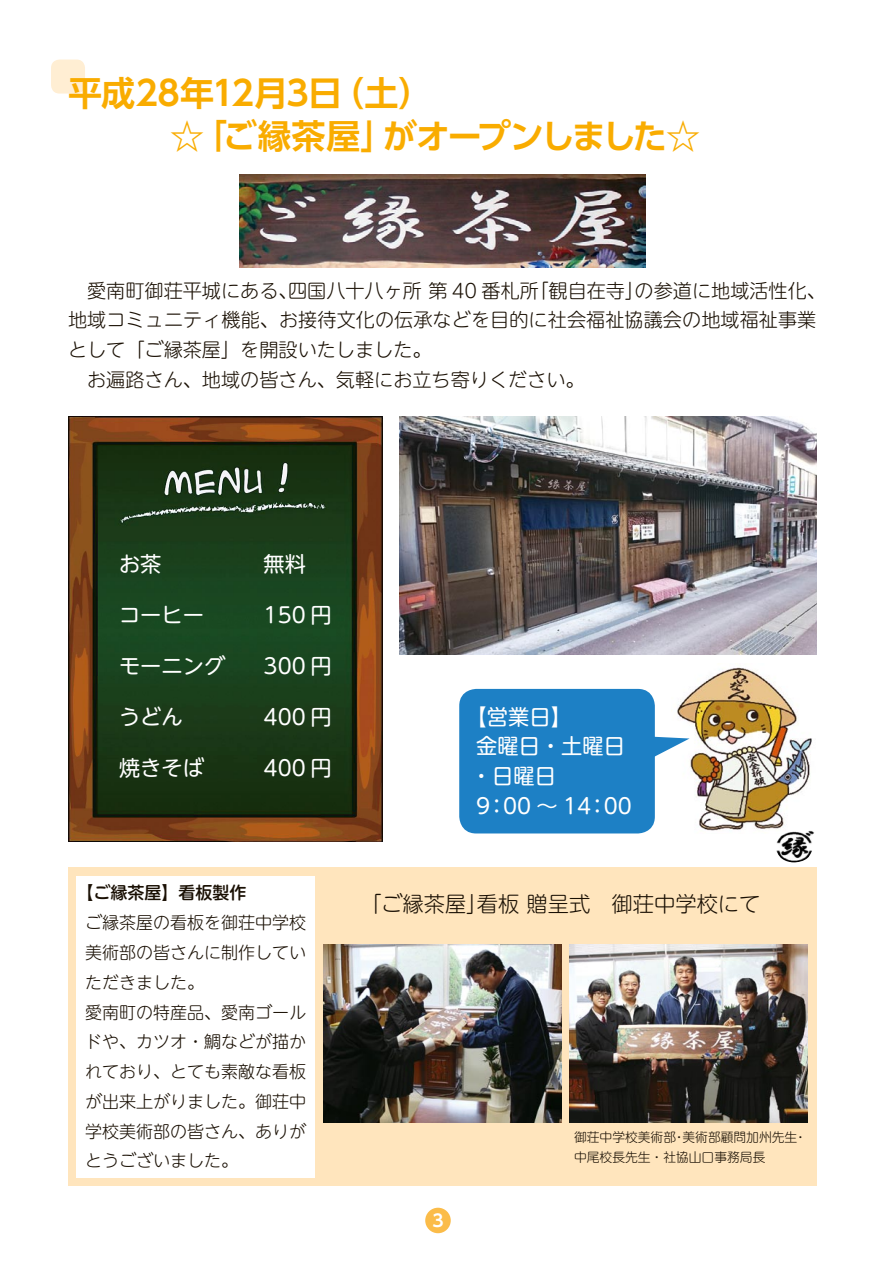
<style>
.page{position:relative;width:893px;height:1263px;background:#fff}
.page>*{position:absolute;margin:0;border:0;box-sizing:border-box;transform-origin:0 0}
.t1{font:700 34.05px "UD Shin Go Pro De";letter-spacing:-.025em;color:#f9ac00}
.t2{font:700 34.05px "UD Shin Go Pro De";letter-spacing:-.09em;color:#f9ac00}
.t3{font:21.3px "UD Shin M Go Pro";color:#fff}
.t4{font:300 21.3px "UD Shin M Go Pro";color:#1a1004}
.t5{font:300 19.2px/29.7px "UD Shin M Go Pro";color:#1a1004}
.t6{font:300 16.95px/29.7px "UD Shin M Go Pro";color:#1a1004;text-align:justify}
.t7{font:500 16.95px "UD Shin M Go Pro";color:#1a1004}
.t8{font:700 16.95px "UD Shin Go Pro De";color:#fff}
.t9{font:300 12.75px/19.2px "UD Shin M Go Pro";color:#1a1004}
</style>
<div class="page">
<div style="left:68px;top:867px;width:748px;height:319px;background:#ffe5bd"></div>
<div style="left:77px;top:876px;width:238px;height:302px;background:#fff"></div>
<img style="left:323px;top:944px;width:238px;height:179px">
<img style="left:570px;top:944px;width:238px;height:179px">
<img style="left:68px;top:417px;width:315px;height:425px">
<div style="left:425px;top:1208px;width:26px;height:25px;background:#fbbc49;border-radius:50%"></div>
<svg style="left:51px;top:60px;width:34px;height:34px"></svg>
<img style="left:239px;top:174px;width:406px;height:94px">
<img style="left:400px;top:417px;width:416px;height:238px">
<img style="left:690px;top:667px;width:122px;height:164px">
<img style="left:776px;top:830px;width:38px;height:32px">
<svg style="left:459px;top:689px;width:231px;height:144px;background:#3e92cc"></svg>
<p class="t1" style="left:68px;top:66px;width:276px">平成28年12月3日</p>
<p class="t1" style="left:330px;top:66px;width:104px">（土(</p>
<p class="t1" style="left:68px;top:108px;width:328px">　　　☆「ご縁茶屋」</p>
<p class="t2" style="left:383px;top:108px;width:318px">がオープンしました☆</p>
<p class="t5" style="left:529px;top:274px;width:116px">「観自在寺」</p>
<p class="t5" style="left:68px;top:274px;width:750px;text-indent:19px">愛南町御荘平城にある、<br>地域コミュニティ機能、お接待文化の伝承などを目的に社会福祉協議会の地域福祉事業として「ご縁茶屋」を開設いたしました。</p>
<p class="t5" style="left:68px;top:364px;width:518px">　お遍路さん、地域の皆さん、気軽にお立ち寄りください。</p>
<p class="t5" style="left:288px;top:274px;width:252px">四国八十八ヶ所第 40 番札所</p>
<p class="t5" style="left:635px;top:274px;width:193px">の参道に地域活性化、</p>
<p class="t3" style="left:119px;top:546px;width:44px">お茶</p>
<p class="t3" style="left:264px;top:546px;width:44px">無料</p>
<p class="t3" style="left:119px;top:597px;width:87px">コーヒー</p>
<p class="t3" style="left:264px;top:597px;width:70px">150 円</p>
<p class="t3" style="left:119px;top:648px;width:108px">モーニング</p>
<p class="t3" style="left:264px;top:648px;width:70px">300 円</p>
<p class="t3" style="left:119px;top:699px;width:65px">うどん</p>
<p class="t3" style="left:264px;top:699px;width:70px">400 円</p>
<p class="t3" style="left:119px;top:750px;width:87px">焼きそば</p>
<p class="t3" style="left:264px;top:750px;width:70px">400 円</p>
<p class="t7" style="left:77px;top:879px;width:172px">【ご縁茶屋】看板製作</p>
<p class="t6" style="left:85px;top:907px;width:223px">ご縁茶屋の看板を御荘中学校美術部の皆さんに制作していただきました。</p>
<p class="t6" style="left:85px;top:996px;width:223px">愛南町の特産品、愛南ゴールドや、カツオ・鯛などが描かれており、とても素敵な看板が出来上がりました。御荘中学校美術部の皆さん、ありがとうございました。</p>
<p class="t3" style="left:466px;top:699px;width:108px">【営業日【</p>
<p class="t3" style="left:476px;top:729px;width:150px">金曜日・土曜日</p>
<p class="t3" style="left:471px;top:759px;width:87px">・日曜日</p>
<p class="t3" style="left:476px;top:788px;width:157px">9：00 ~ 14：00</p>
<p class="t4" style="left:360px;top:886px;width:129px">「ご縁茶屋」</p>
<p class="t4" style="left:477px;top:886px;width:285px">看板贈呈式　御荘中学校にて</p>
<p class="t8" style="left:432px;top:1207px;width:13px">3</p>
<p class="t9" style="left:574px;top:1127px;width:193px">御荘中学校美術部<br>中尾校長先生・社協山口事務局長</p>
<p class="t9" style="left:682px;top:1127px;width:116px">美術部顧問加州先生</p>
<p class="t9" style="left:673px;top:1127px;width:14px">・</p>
<p class="t9" style="left:794px;top:1127px;width:14px">・</p>
</div>
